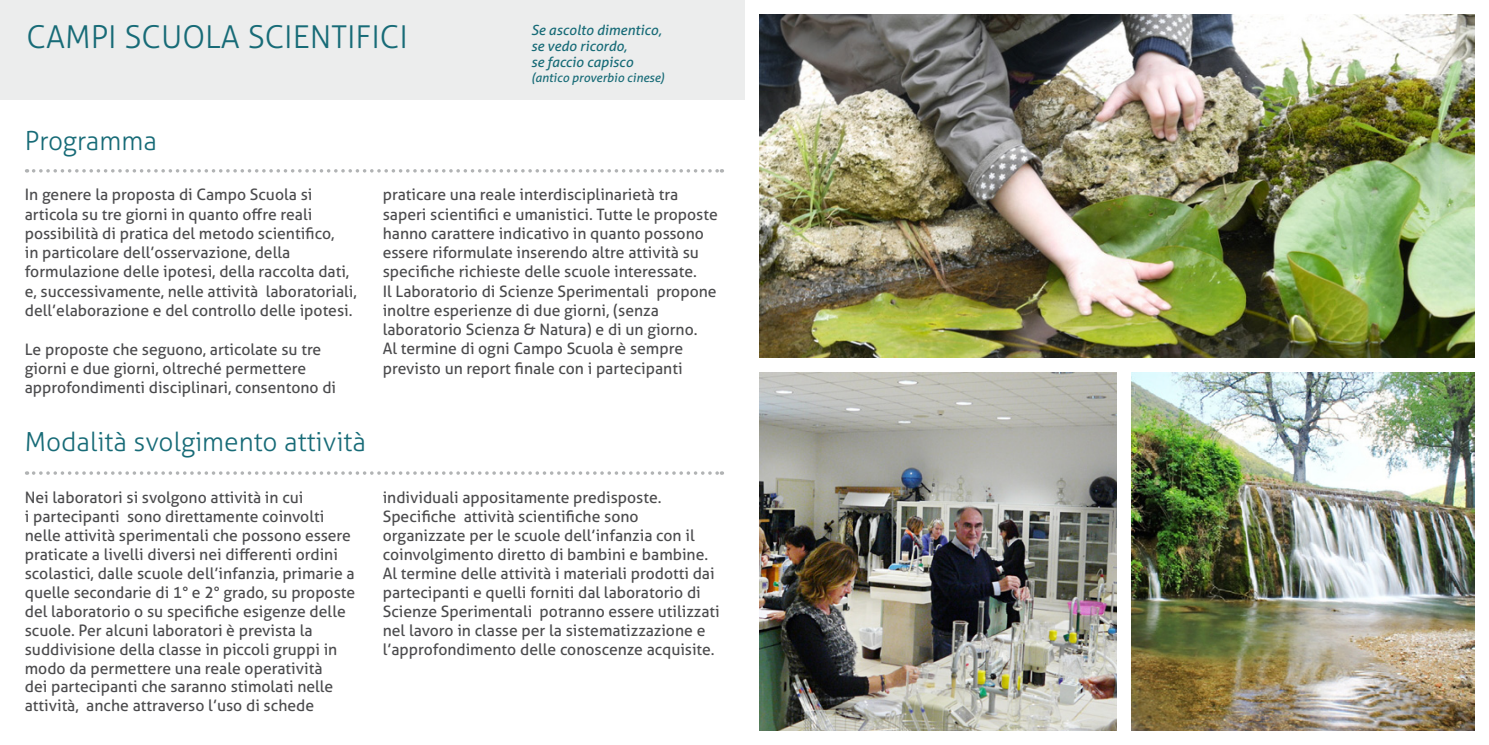
<style>
.page{position:relative;width:1489px;height:745px;background:#fff}
.page>*{position:absolute;margin:0;border:0;box-sizing:border-box;transform-origin:0 0}
.t1{font:300 31.5px "Aller";color:#176b77}
.t2{font:300 26.25px "Aller";color:#176b77}
.t3{font:15.75px/18.9px "Aller";color:#4b4b4d}
.t4{font:italic 14px/15.8px "Aller";color:#176b77}
.t5{font:italic 12.25px "Aller";color:#176b77}
</style>
<div class="page">
<div style="left:0;top:0;width:744px;height:99px;background:#eceded"></div>
<svg style="left:34px;top:169px;width:688px;height:3px"></svg>
<svg style="left:34px;top:471px;width:688px;height:3px"></svg>
<img style="left:759px;top:372px;width:357px;height:357px">
<img style="left:759px;top:15px;width:714px;height:342px">
<img style="left:1131px;top:372px;width:342px;height:357px">
<h1 class="t1" style="left:27px;top:18px;width:356px">Cam pi scuola sci enti fici</h1>
<h2 class="t2" style="left:25px;top:124px;width:133px">Programma</h2>
<p class="t4" style="left:531px;top:22px;width:132px">Se ascolto dimentico, se vedo ricordo,<br>se faccio capisco</p>
<p class="t5" style="left:531px;top:71px;width:135px">(antico proverbio cinese)</p>
<p class="t3" style="left:25px;top:185px;width:333px">In genere la proposta di Campo Scuola si articola su tre giorni in quanto offre reali possibilità di pratica del metodo scientifico,<br>in particolare dell’osservazione, della formulazione delle ipotesi, della raccolta dati, e, successivamente, nelle attività laboratoriali, dell’elaborazione e del controllo delle ipotesi.</p>
<p class="t3" style="left:25px;top:339px;width:313px">Le proposte che seguono, articolate su tre giorni e due giorni, oltreché permettere approfondimenti disciplinari, consentono di</p>
<h2 class="t2" style="left:25px;top:426px;width:342px">Modalità svolgimento attività</h2>
<p class="t3" style="left:383px;top:185px;width:336px">praticare una reale interdisciplinarietà tra saperi scientifici e umanistici. Tutte le proposte hanno carattere indicativo in quanto possono essere riformulate inserendo altre attività su specifiche richieste delle scuole interessate.<br>Il Laboratorio di Scienze Sperimentali propone inoltre esperienze di due giorni, (senza laboratorio Scienza &amp; Natura) e di un giorno.<br>Al termine di ogni Campo Scuola è sempre previsto un report finale con i partecipanti</p>
<p class="t3" style="left:25px;top:488px;width:332px">Nei laboratori si svolgono attività in cui<br>i partecipanti sono direttamente coinvolti nelle attività sperimentali che possono essere praticate a livelli diversi nei differenti ordini scolastici, dalle scuole dell’infanzia, primarie a quelle secondarie di 1° e 2° grado, su proposte del laboratorio o su specifiche esigenze delle scuole. Per alcuni laboratori è prevista la suddivisione della classe in piccoli gruppi in modo da permettere una reale operatività<br>dei partecipanti che saranno stimolati nelle attività, anche attraverso l’uso di schede</p>
<p class="t3" style="left:383px;top:488px;width:338px">individuali appositamente predisposte.<br>Specifiche attività scientifiche sono organizzate per le scuole dell’infanzia con il coinvolgimento diretto di bambini e bambine.<br>Al termine delle attività i materiali prodotti dai partecipanti e quelli forniti dal laboratorio di Scienze Sperimentali potranno essere utilizzati nel lavoro in classe per la sistematizzazione e l’approfondimento delle conoscenze acquisite.</p>
</div>
